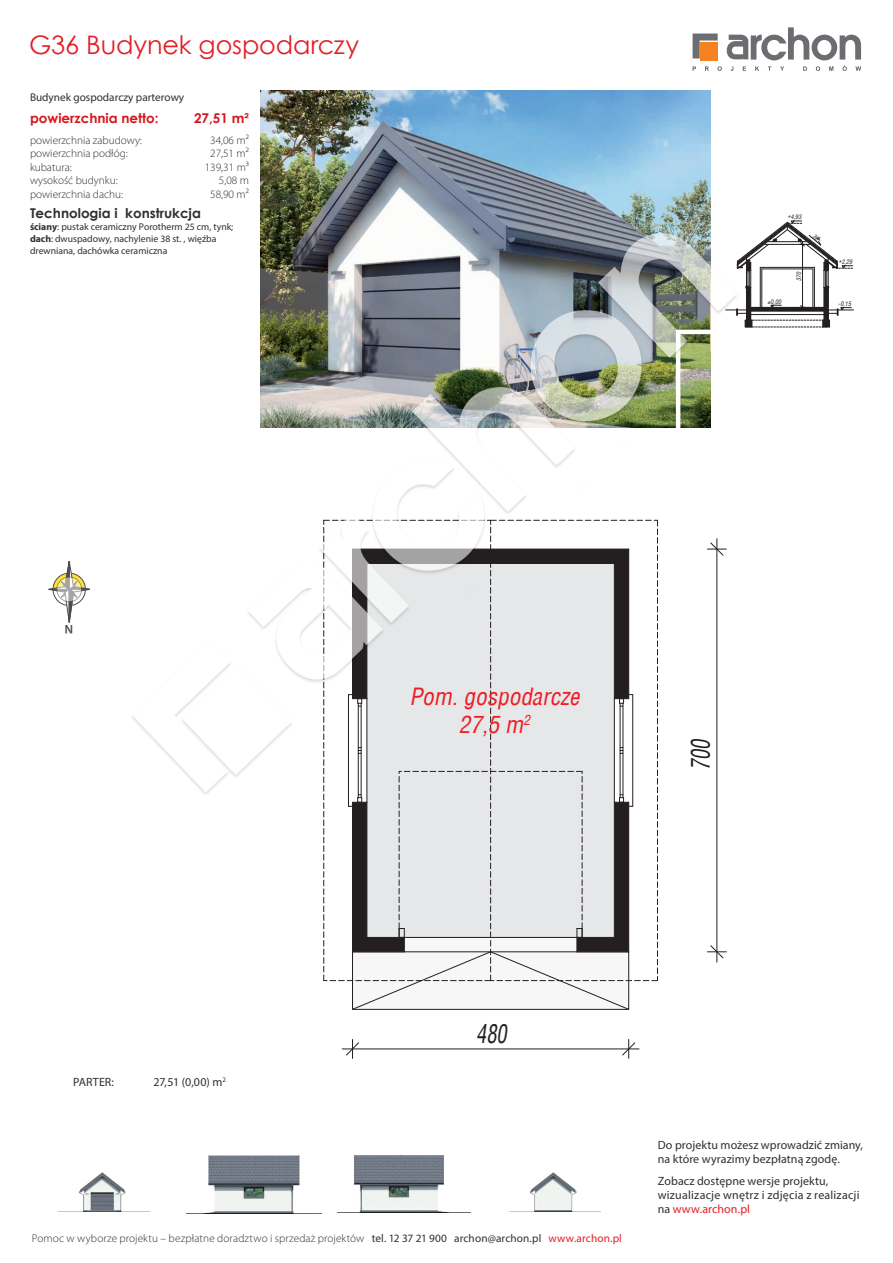
<style>
.page{position:relative;width:893px;height:1263px;background:#fff}
.page>*{position:absolute;margin:0;border:0;box-sizing:border-box;transform-origin:0 0}
.t1{font:25.5px "Century Gothic";letter-spacing:-.005em;color:#e31e25}
.t2{font:italic 25.35px "Switzerland Condensed";color:#231f20;scale:.8 1}
.t3{font:23.25px/27.9px "Switzerland Condensed CE Italic";color:#ee1d23;text-align:center}
.t4{font:700 13.5px "Century Gothic";color:#d5171f}
.t5{font:700 13.5px "Century Gothic";color:#312f30}
.t6{font:600 12.6px "Myriad Pro";color:#231f20}
.t7{font:12px/14.1px "Myriad Pro";letter-spacing:.005em;color:#312f30}
.t8{font:300 11.25px "Myriad Pro";color:#312f30}
.t9{font:11.25px "Myriad Pro";color:#312f30}
.t10{font:9.75px/12.5px "Myriad Pro";color:#312f30}
.t11{font:italic 6.15px "Switzerland Condensed";color:#231f20}
.t12{font:italic 6px "Switzerland Condensed";color:#231f20}
.s1{font-weight:700}
.s2{font-weight:400}
.s3{font-weight:400;color:#e31e25}
.s4{color:#e31e25}
</style>
<div class="page">
<img style="left:48px;top:27px;width:814px;height:1187px">
<svg style="left:726px;top:221px;width:127px;height:107px"></svg>
<h1 class="t1" style="left:29px;top:27px;width:332px">G36 Budynek gospodarczy</h1>
<p class="t9" style="left:30px;top:91px;width:156px">Budynek gospodarczy parterowy</p>
<p class="t4" style="left:30px;top:111px;width:130px">powierzchnia netto:</p>
<p class="t4" style="left:194px;top:111px;width:56px">27,51 m²</p>
<p class="t8" style="left:30px;top:133px;width:113px">powierzchnia zabudowy:</p>
<p class="t8" style="left:210px;top:133px;width:40px">34,06 m²</p>
<p class="t8" style="left:30px;top:147px;width:99px">powierzchnia podłóg:</p>
<p class="t8" style="left:210px;top:147px;width:40px">27,51 m²</p>
<p class="t8" style="left:30px;top:160px;width:43px">kubatura:</p>
<p class="t8" style="left:205px;top:160px;width:46px">139,31 m³</p>
<p class="t8" style="left:30px;top:174px;width:89px">wysokość budynku:</p>
<p class="t8" style="left:219px;top:174px;width:32px">5,08 m</p>
<p class="t8" style="left:30px;top:187px;width:95px">powierzchnia dachu:</p>
<p class="t8" style="left:210px;top:187px;width:40px">58,90 m²</p>
<p class="t5" style="left:30px;top:205px;width:173px">Technologia i konstrukcja</p>
<p class="t10" style="left:30px;top:220px;width:205px"><span class="s1">ściany</span>: pustak ceramiczny Porotherm 25 cm, tynk; <span class="s1">dach</span>: dwuspadowy, nachylenie 38 st. , więźba drewniana, dachówka ceramiczna</p>
<p class="t12" style="left:788px;top:214px;width:15px">+4,93</p>
<p class="t12" style="left:796px;top:281px;width:11px;rotate:-90deg">370</p>
<p class="t12" style="left:839px;top:258px;width:15px">+2,29</p>
<p class="t12" style="left:767px;top:298px;width:15px">±0,00</p>
<p class="t11" style="left:838px;top:300px;width:14px">-0,15</p>
<p class="t6" style="left:73px;top:637px;width:10px;rotate:-180deg">N</p>
<h3 class="t3" style="left:409px;top:683px;width:172px">Pom. gospodarcze<br>27,5 m<sup>2</sup></h3>
<h2 class="t2" style="left:686px;top:770px;width:41px;rotate:-90deg">700</h2>
<p class="t7" style="left:73px;top:1075px;width:42px">PARTER:</p>
<p class="t7" style="left:154px;top:1075px;width:74px">27,51 (0,00) m<sup>2</sup></p>
<h2 class="t2" style="left:476px;top:1019px;width:40px">480</h2>
<p class="t8" style="left:32px;top:1231px;width:591px">Pomoc w wyborze projektu – bezpłatne doradztwo i sprzedaż projektów <span class="s2">tel. 12 37 21 900 archon@archon.pl</span> <span class="s3">www.archon.pl</span></p>
<p class="t7" style="left:658px;top:1138px;width:207px">Do projektu możesz wprowadzić zmiany, na które wyrazimy bezpłatną zgodę.</p>
<p class="t7" style="left:658px;top:1173px;width:203px">Zobacz dostępne wersje projektu, wizualizacje wnętrz i zdjęcia z realizacji na <span class="s4">www.archon.pl</span></p>
</div>
